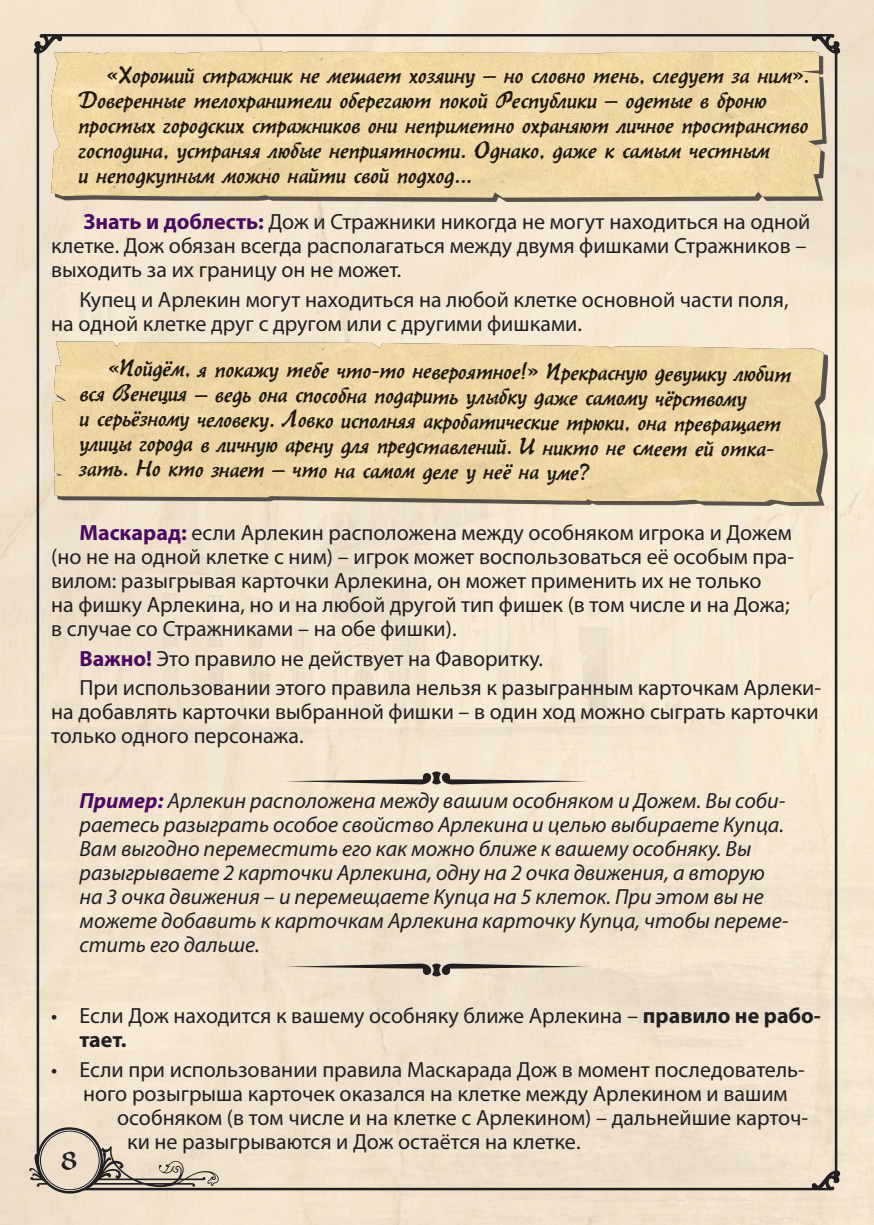
<style>
.page{position:relative;width:874px;height:1225px;background:#fff}
.page>*{position:absolute;margin:0;border:0;box-sizing:border-box;transform-origin:0 0}
.t1{font:24px/24.8px "Kisty CC";color:#231f20;scale:1.06 1}
.t2{font:24px/25px "Kisty CC";color:#231f20;scale:1.08 1}
.t3{font:24px "Vikant TYGRA";color:#231f20}
.t4{font:22px/24px "Myriad Pro";color:#231f20}
.t5{font:italic 22px/24px "Myriad Pro";color:#231f20}
.s1{font-weight:700;color:#4b0a61}
.s2{font-weight:700}
</style>
<div class="page">
<img style="left:0;top:0;width:873px;height:1225px">
<svg style="left:29px;top:1125px;width:190px;height:69px"></svg>
<div style="left:34px;top:34px;width:805px;height:1156px;background:#f2e4cf"></div>
<div style="left:55px;top:55px;width:771px;height:147px;background:#231f20;opacity:.75"></div>
<img style="left:51px;top:51px;width:771px;height:147px">
<div style="left:56px;top:345px;width:771px;height:161px;background:#231f20;opacity:.75"></div>
<img style="left:52px;top:341px;width:771px;height:161px">
<svg style="left:284px;top:771px;width:304px;height:13px;background:#c2b6a6"></svg>
<svg style="left:284px;top:963px;width:304px;height:13px;background:#bdb1a2"></svg>
<p class="t2" style="left:79px;top:61px;width:677px;text-indent:28px">«Хороший стражник не мешает хозяину – но словно тень, следует за ним».<br>Доверенные телохранители оберегают покой Республики – одетые в броню простых городских стражников они неприметно охраняют личное пространство господина, устраняя любые неприятности. Однако, даже к самым честным<br>и неподкупным можно найти свой подход...</p>
<p class="t4" style="left:51px;top:209px;width:760px;text-indent:32px"><span class="s1">Знать и доблесть:</span> Дож и Стражники никогда не могут находиться на одной клетке. Дож обязан всегда располагаться между двумя фишками Стражников – выходить за их границу он не может.</p>
<p class="t4" style="left:51px;top:287px;width:738px;text-indent:28px">Купец и Арлекин могут находиться на любой клетке основной части поля, на одной клетке друг с другом или с другими фишками.</p>
<p class="t1" style="left:79px;top:357px;width:673px;text-indent:29px">«Пойдём, я покажу тебе что-то невероятное!» Прекрасную девушку любит вся Венеция – ведь она способна подарить улыбку даже самому чёрствому<br>и серьёзному человеку. Ловко исполняя акробатические трюки, она превращает улицы города в личную арену для представлений. И никто не смеет ей отка&shy;зать. Но кто знает – что на самом деле у неё на уме?</p>
<p class="t4" style="left:51px;top:520px;width:744px;text-indent:28px"><span class="s1">Маскарад:</span> если Арлекин расположена между особняком игрока и Дожем (но не на одной клетке с ним) – игрок может воспользоваться её особым пра&shy;вилом: разыгрывая карточки Арлекина, он может применить их не только<br>на фишку Арлекина, но и на любой другой тип фишек (в том числе и на Дожа; в случае со Стражниками – на обе фишки).</p>
<p class="t4" style="left:79px;top:643px;width:743px;line-height:29.6px"><span class="s1">Важно!</span> Это правило не действует на Фаворитку.<br>При использовании этого правила нельзя к разыгранным карточкам Арлеки-</p>
<p class="t4" style="left:51px;top:699px;width:768px">на добавлять карточки выбранной фишки – в один ход можно сыграть карточки только одного персонажа.</p>
<p class="t5" style="left:79px;top:788px;width:710px"><span class="s1">Пример:</span> Арлекин расположена между вашим особняком и Дожем. Вы соби&shy;раетесь разыграть особое свойство Арлекина и целью выбираете Купца.<br>Вам выгодно переместить его как можно ближе к вашему особняку. Вы разыгрываете 2 карточки Арлекина, одну на 2 очка движения, а вторую на 3 очка движения – и перемещаете Купца на 5 клеток. При этом вы не можете добавить к карточкам Арлекина карточку Купца, чтобы переме&shy;стить его дальше.</p>
<p class="t4" style="left:79px;top:1003px;width:742px;text-indent:-28px">• Если Дож находится к вашему особняку ближе Арлекина – <span class="s2">правило не рабо&shy;тает.</span></p>
<p class="t4" style="left:51px;top:1057px;width:755px">• Если при использовании правила Маскарада Дож в момент последователь-</p>
<p class="t4" style="left:83px;top:1081px;width:705px">ного розыгрыша карточек оказался на клетке между Арлекином и вашим</p>
<p class="t4" style="left:117px;top:1105px;width:692px">особняком (в том числе и на клетке с Арлекином) – дальнейшие карточ-</p>
<p class="t4" style="left:127px;top:1129px;width:454px">ки не разыгрываются и Дож остаётся на клетке.</p>
<p class="t3" style="left:61px;top:1143px;width:17px">8</p>
</div>
